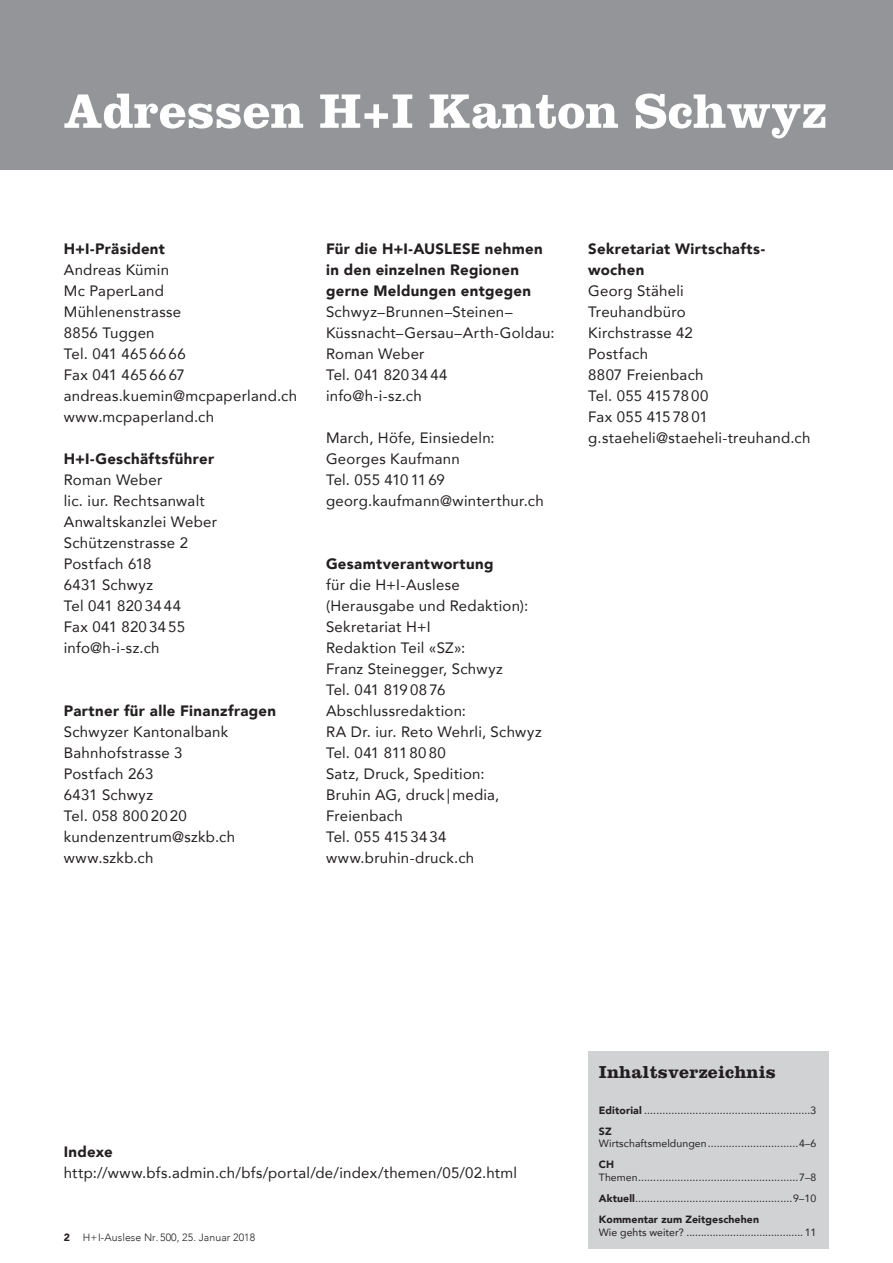
<style>
.page{position:relative;width:893px;height:1263px;background:#fff}
.page>*{position:absolute;margin:0;border:0;box-sizing:border-box;transform-origin:0 0}
.t1{font:700 50.25px "Clarendon";color:#fff}
.t2{font:700 18px "Clarendon";letter-spacing:.01em;color:#231f20}
.t3{font:15px/21px "Avenir";letter-spacing:.02em;color:#231f20}
.t4{font:900 15px/21px "Avenir";letter-spacing:.025em;color:#231f20}
.t5{font:10.5px/21.1px "Avenir";letter-spacing:.01em;color:#231f20}
.t6{font:300 10.5px "Avenir";letter-spacing:.01em;color:#231f20}
.t7{font:900 10.5px "Avenir";color:#231f20}
.s1{font-weight:900}
</style>
<div class="page">
<div style="left:0;top:0;width:893px;height:170px;background:#939598"></div>
<div style="left:588px;top:1051px;width:241px;height:197px;background:#d1d2d4"></div>
<h1 class="t1" style="left:64px;top:81px;width:764px">Adressen H+I Kanton Schwyz</h1>
<p class="t4" style="left:64px;top:238px;width:103px">H+I-Präsident</p>
<p class="t3" style="left:64px;top:259px;width:235px">Andreas Kümin<br>Mc PaperLand<br>Mühlenenstrasse<br>8856 Tuggen<br>Tel. 041 465 66 66<br>Fax 041 465 66 67 andreas.kuemin@mcpaperland.ch www.mcpaperland.ch</p>
<p class="t4" style="left:64px;top:448px;width:152px">H+I-Geschäftsführer</p>
<p class="t3" style="left:64px;top:469px;width:155px">Roman Weber<br>lic. iur. Rechtsanwalt<br>Anwaltskanzlei Weber<br>Schützenstrasse 2<br>Postfach 618<br>6431 Schwyz<br>Tel 041 820 34 44<br>Fax 041 820 34 55 info@h-i-sz.ch</p>
<p class="t4" style="left:64px;top:700px;width:214px">Partner für alle Finanzfragen</p>
<p class="t3" style="left:64px;top:721px;width:173px">Schwyzer Kantonalbank<br>Bahnhofstrasse 3<br>Postfach 263<br>6431 Schwyz<br>Tel. 058 800 20 20 kundenzentrum@szkb.ch www.szkb.ch</p>
<p class="t4" style="left:326px;top:238px;width:218px">Für die H+I-AUSLESE nehmen in den einzelnen Regionen gerne Meldungen entgegen</p>
<p class="t3" style="left:326px;top:301px;width:230px">Schwyz–Brunnen–Steinen–<br>Küssnacht–Gersau–Arth-Goldau:<br>Roman Weber<br>Tel. 041 820 34 44<br>info@h-i-sz.ch</p>
<p class="t3" style="left:326px;top:427px;width:219px">March, Höfe, Einsiedeln:<br>Georges Kaufmann<br>Tel. 055 410 11 69 georg.kaufmann@winterthur.ch</p>
<p class="t4" style="left:326px;top:553px;width:169px">Gesamtverantwortung</p>
<p class="t3" style="left:326px;top:574px;width:217px">für die H+I-Auslese (Herausgabe und Redaktion):<br>Sekretariat H+I<br>Redaktion Teil «SZ»:<br>Franz Steinegger, Schwyz<br>Tel. 041 819 08 76<br>Abschlussredaktion:<br>RA Dr. iur. Reto Wehrli, Schwyz<br>Tel. 041 811 80 80<br>Satz, Druck, Spedition:<br>Bruhin AG, druck | media,<br>Freienbach<br>Tel. 055 415 34 34 www.bruhin-druck.ch</p>
<p class="t4" style="left:588px;top:238px;width:178px">Sekretariat Wirtschafts&shy;wochen</p>
<p class="t3" style="left:588px;top:280px;width:224px">Georg Stäheli<br>Treuhandbüro<br>Kirchstrasse 42<br>Postfach<br>8807 Freienbach<br>Tel. 055 415 78 00<br>Fax 055 415 78 01 g.staeheli@staeheli-treuhand.ch</p>
<p class="t4" style="left:64px;top:1141px;width:51px">Indexe</p>
<p class="t3" style="left:64px;top:1162px;width:455px">http://www.bfs.admin.ch/bfs/portal/de/index/themen/05/02.html</p>
<p class="t6" style="left:64px;top:1231px;width:193px"><span class="s1">2</span> H+I-Auslese Nr. 500, 25. Januar 2018</p>
<p class="t2" style="left:599px;top:1061px;width:179px">Inhaltsverzeichnis</p>
<p class="t5" style="left:599px;top:1099px;width:219px"><span class="s1">Editorial</span> .......................................................3<br><span class="s1">SZ</span></p>
<p class="t5" style="left:599px;top:1133px;width:219px">Wirtschaftsmeldungen..............................4–6</p>
<p class="t7" style="left:599px;top:1156px;width:17px">CH</p>
<p class="t5" style="left:599px;top:1166px;width:219px;text-align:justify">Themen.....................................................7–8<br><span class="s1">Aktuell</span>....................................................9–10<br><span class="s1">Kommentar zum Zeitgeschehen</span></p>
<p class="t5" style="left:599px;top:1221px;width:219px">Wie gehts weiter? ........................................ 11</p>
</div>
